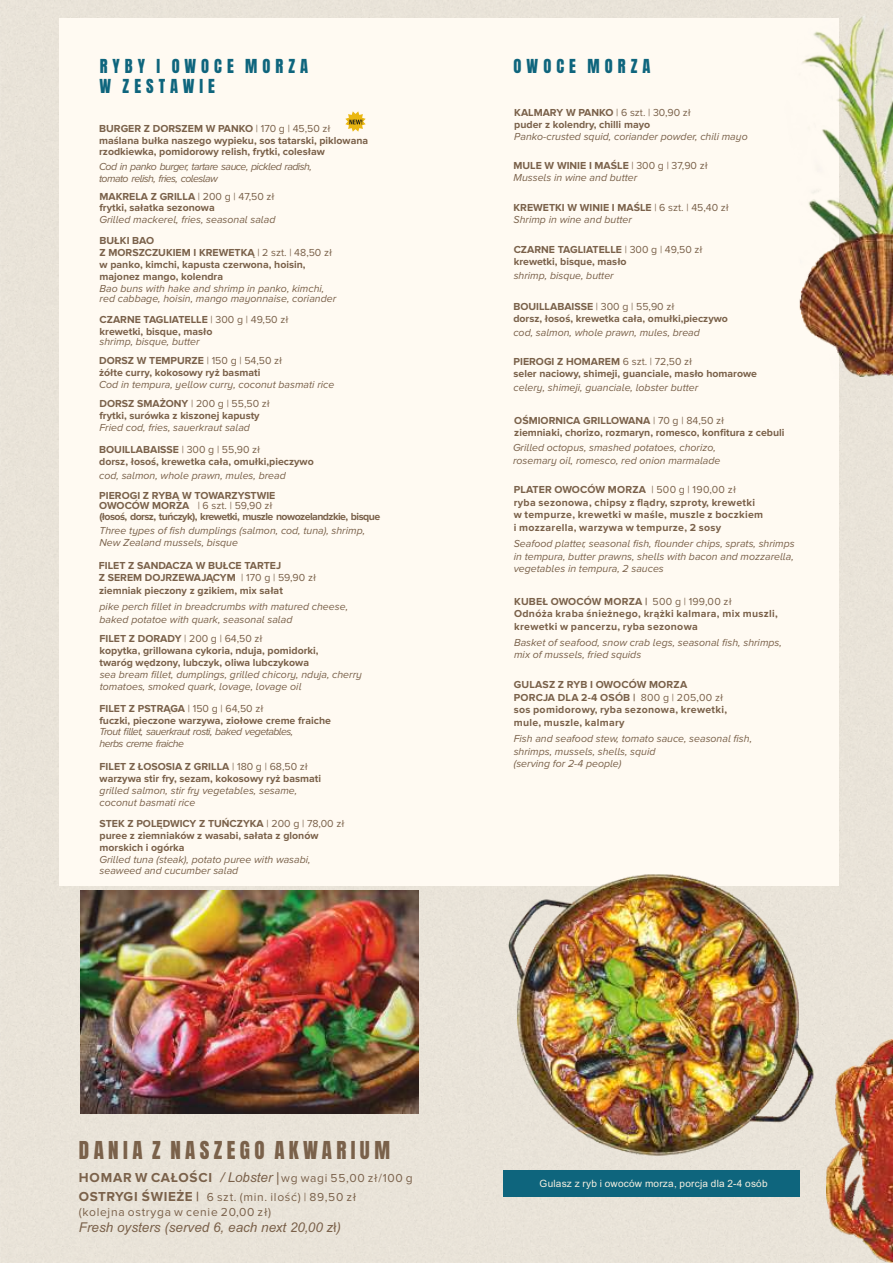
<style>
.page{position:relative;width:893px;height:1263px;background:#e9e3d9}
.page>*{position:absolute;margin:0;border:0;box-sizing:border-box;transform-origin:0 0}
.t1{font:21px "Anton";letter-spacing:.21em;color:#7a614a}
.t2{font:16.35px/19.8px "Anton";letter-spacing:.305em;color:#0e657d}
.t3{font:italic 13.5px "Arial";color:#7a614a}
.t4{font:12px/19.6px "Proxima Nova";letter-spacing:.06em;color:#7a614a}
.t5{font:700 10.5px/11.9px "Proxima Nova";color:#7a614a}
.t6{font:italic 10.5px/12.6px "Proxima Nova A";color:#7a614a}
.t7{font:700 10.5px/12.6px "Proxima Nova";letter-spacing:.03em;color:#7a614a}
.t8{font:italic 10.5px/11.9px "Proxima Nova A";letter-spacing:-.05em;color:#7a614a}
.t9{font:700 10.5px "Proxima Nova";letter-spacing:-.05em;color:#7a614a}
.t10{font:10.05px "Arial";letter-spacing:.02em;color:#f5f0e1}
.s1{font-weight:400}
.s2{font-weight:700;font-size:13.5px}
.s3{font-family:"Arial";font-style:italic;font-size:13.5px}
.s4{font-style:normal}
</style>
<div class="page">
<div style="left:59px;top:18px;width:779px;height:867px;background:#fffaf2"></div>
<img style="left:784px;top:0;width:109px;height:378px">
<img style="left:826px;top:1040px;width:67px;height:223px">
<img style="left:81px;top:890px;width:337px;height:223px">
<img style="left:449px;top:818px;width:419px;height:393px">
<svg style="left:345px;top:111px;width:21px;height:21px"></svg>
<h2 class="t2" style="left:100px;top:56px;width:210px">RYBY I OWOCE MORZA<br>W ZESTAWIE</h2>
<p class="t5" style="left:99px;top:123px;width:271px">BURGER Z DORSZEM W PANKO <span class="s1">| 170 g | 45,50 zł </span>maślana bułka naszego wypieku, sos tatarski, piklowana rzodkiewka, pomidorowy relish, frytki, colesław</p>
<p class="t8" style="left:99px;top:161px;width:214px">Cod in panko burger, tartare sauce, pickled radish, tomato relish, fries, coleslaw</p>
<p class="t5" style="left:99px;top:191px;width:177px">MAKRELA Z GRILLA <span class="s1">| 200 g | 47,50 zł </span>frytki, sałatka sezonowa</p>
<p class="t6" style="left:99px;top:214px;width:177px">Grilled mackerel, fries, seasonal salad</p>
<p class="t5" style="left:100px;top:235px;width:234px">BUŁKI BAO<br>Z MORSZCZUKIEM I KREWETKĄ <span class="s1">| 2 szt. | 48,50 zł </span>w panko, kimchi, kapusta czerwona, hoisin, majonez mango, kolendra</p>
<p class="t6" style="left:100px;top:283px;width:238px;line-height:10.8px">Bao buns with hake and shrimp in panko, kimchi, red cabbage, hoisin, mango mayonnaise, coriander</p>
<p class="t5" style="left:100px;top:314px;width:190px">CZARNE TAGLIATELLE <span class="s1">| 300 g | 49,50 zł </span>krewetki, bisque, masło</p>
<p class="t6" style="left:100px;top:336px;width:102px">shrimp, bisque, butter</p>
<p class="t5" style="left:99px;top:355px;width:185px">DORSZ W TEMPURZE <span class="s1">| 150 g | 54,50 zł </span>żółte curry, kokosowy ryż basmati</p>
<p class="t6" style="left:99px;top:378px;width:237px">Cod in tempura, yellow curry, coconut basmati rice</p>
<p class="t5" style="left:99px;top:398px;width:172px">DORSZ SMAŻONY <span class="s1">| 200 g | 55,50 zł </span>frytki, surówka z kiszonej kapusty</p>
<p class="t6" style="left:99px;top:421px;width:152px">Fried cod, fries, sauerkraut salad</p>
<p class="t5" style="left:99px;top:444px;width:216px">BOUILLABAISSE <span class="s1">| 300 g | 55,90 zł<br></span>dorsz, łosoś, krewetka cała, omułki,pieczywo</p>
<p class="t6" style="left:99px;top:470px;width:188px">cod, salmon, whole prawn, mules, bread</p>
<p class="t5" style="left:99px;top:490px;width:178px;line-height:10.4px">PIEROGI Z RYBĄ W TOWARZYSTWIE<br>OWOCÓW MORZA <span class="s1">| 6 szt. | 59,90 zł</span></p>
<p class="t9" style="left:99px;top:512px;width:282px">(łosoś, dorsz, tuńczyk), krewetki, muszle nowozelandzkie, bisque</p>
<p class="t6" style="left:99px;top:525px;width:267px;line-height:11.9px">Three types of fish dumplings (salmon, cod, tuna), shrimp,<br>New Zealand mussels, bisque</p>
<p class="t5" style="left:99px;top:560px;width:219px">FILET Z SANDACZA W BUŁCE TARTEJ<br>Z SEREM DOJRZEWAJĄCYM <span class="s1">| 170 g | 59,90 zł</span></p>
<p class="t5" style="left:99px;top:585px;width:185px">ziemniak pieczony z gzikiem, mix sałat</p>
<p class="t6" style="left:100px;top:601px;width:250px">pike perch fillet in breadcrumbs with matured cheese, baked potatoe with quark, seasonal salad</p>
<p class="t5" style="left:100px;top:633px;width:221px">FILET Z DORADY <span class="s1">| 200 g | 64,50 zł<br></span>kopytka, grillowana cykoria, nduja, pomidorki, twaróg wędzony, lubczyk, oliwa lubczykowa</p>
<p class="t6" style="left:100px;top:669px;width:264px;line-height:11.9px">sea bream fillet, dumplings, grilled chicory, nduja, cherry tomatoes, smoked quark, lovage, lovage oil</p>
<p class="t5" style="left:99px;top:703px;width:233px">FILET Z PSTRĄGA <span class="s1">| 150 g | 64,50 zł<br></span>fuczki, pieczone warzywa, ziołowe creme fraiche</p>
<p class="t8" style="left:99px;top:726px;width:195px">Trout fillet, sauerkraut rosti, baked vegetables, herbs creme fraiche</p>
<p class="t5" style="left:100px;top:761px;width:223px">FILET Z ŁOSOSIA Z GRILLA <span class="s1">| 180 g | 68,50 zł </span>warzywa stir fry, sezam, kokosowy ryż basmati</p>
<p class="t6" style="left:100px;top:785px;width:199px;line-height:11.9px">grilled salmon, stir fry vegetables, sesame, coconut basmati rice</p>
<p class="t5" style="left:100px;top:818px;width:246px">STEK Z POLĘDWICY Z TUŃCZYKA <span class="s1">| 200 g | 78,00 zł </span>puree z ziemniaków z wasabi, sałata z glonów morskich i ogórka</p>
<p class="t6" style="left:100px;top:854px;width:213px;line-height:11.9px">Grilled tuna (steak), potato puree with wasabi, seaweed and cucumber salad</p>
<h2 class="t2" style="left:514px;top:56px;width:138px">OWOCE MORZA</h2>
<p class="t5" style="left:514px;top:107px;width:178px">KALMARY W PANKO <span class="s1">| 6 szt. | 30,90 zł </span>puder z kolendry, chilli mayo</p>
<p class="t6" style="left:514px;top:130px;width:235px">Panko-crusted squid, coriander powder, chili mayo</p>
<p class="t5" style="left:513px;top:160px;width:196px">MULE W WINIE I MAŚLE <span class="s1">| 300 g | 37,90 zł</span></p>
<p class="t6" style="left:513px;top:172px;width:125px">Mussels in wine and butter</p>
<p class="t5" style="left:514px;top:202px;width:217px">KREWETKI W WINIE I MAŚLE <span class="s1">| 6 szt. | 45,40 zł</span></p>
<p class="t6" style="left:514px;top:213px;width:120px">Shrimp in wine and butter</p>
<p class="t5" style="left:514px;top:244px;width:190px">CZARNE TAGLIATELLE <span class="s1">| 300 g | 49,50 zł </span>krewetki, bisque, masło</p>
<p class="t6" style="left:514px;top:270px;width:102px">shrimp, bisque, butter</p>
<p class="t5" style="left:513px;top:301px;width:216px">BOUILLABAISSE <span class="s1">| 300 g | 55,90 zł<br></span>dorsz, łosoś, krewetka cała, omułki,pieczywo</p>
<p class="t6" style="left:513px;top:326px;width:188px">cod, salmon, whole prawn, mules, bread</p>
<p class="t5" style="left:513px;top:356px;width:245px">PIEROGI Z HOMAREM <span class="s1">6 szt. | 72,50 zł<br></span>seler naciowy, shimeji, guanciale, masło homarowe</p>
<p class="t6" style="left:513px;top:381px;width:186px">celery, shimeji, guanciale, lobster butter</p>
<p class="t5" style="left:514px;top:415px;width:272px">OŚMIORNICA GRILLOWANA <span class="s1">| 70 g | 84,50 zł<br></span>ziemniaki, chorizo, rozmaryn, romesco, konfitura z cebuli</p>
<p class="t6" style="left:513px;top:441px;width:209px">Grilled octopus, smashed potatoes, chorizo, rosemary oil, romesco, red onion marmalade</p>
<p class="t7" style="left:514px;top:483px;width:251px">PLATER OWOCÓW MORZA <span class="s1">| 500 g | 190,00 zł<br></span>ryba sezonowa, chipsy z flądry, szproty, krewetki w tempurze, krewetki w maśle, muszle z boczkiem i mozzarella, warzywa w tempurze, 2 sosy</p>
<p class="t6" style="left:514px;top:537px;width:282px;text-align:justify">Seafood platter, seasonal fish, flounder chips, sprats, shrimps in tempura, butter prawns, shells with bacon and mozzarella, vegetables in tempura, 2 sauces</p>
<p class="t7" style="left:514px;top:595px;width:265px">KUBEŁ OWOCÓW MORZA | <span class="s1">500 g | 199,00 zł<br></span>Odnóża kraba śnieżnego, krążki kalmara, mix muszli, krewetki w pancerzu, ryba sezonowa</p>
<p class="t6" style="left:514px;top:636px;width:269px">Basket of seafood, snow crab legs, seasonal fish, shrimps, mix of mussels, fried squids</p>
<p class="t7" style="left:514px;top:679px;width:215px">GULASZ Z RYB I OWOCÓW MORZA<br>PORCJA DLA 2-4 OSÓB | <span class="s1">800 g | 205,00 zł </span>sos pomidorowy, ryba sezonowa, krewetki, mule, muszle, kalmary</p>
<p class="t6" style="left:514px;top:732px;width:240px">Fish and seafood stew, tomato sauce, seasonal fish, shrimps, mussels, shells, squid<br>(serving for 2-4 people)</p>
<h1 class="t1" style="left:79px;top:1135px;width:313px">DANIA Z NASZEGO AKWARIUM</h1>
<p class="t4" style="left:79px;top:1168px;width:335px"><span class="s2">HOMAR W CAŁOŚCI</span> <span class="s3">/ Lobster |</span> wg wagi 55,00 zł/100 g<br><span class="s2">OSTRYGI ŚWIEŻE |</span> 6 szt. (min. ilość) | 89,50 zł</p>
<p class="t4" style="left:79px;top:1202px;width:194px">(kolejna ostryga w cenie 20,00 zł)</p>
<p class="t3" style="left:79px;top:1222px;width:264px">Fresh oysters (served 6, each next 20,00 z<span class="s4">ł</span>)</p>
<p class="t10" style="left:540px;top:1179px;width:230px">Gulasz z ryb i owoców morza, porcja dla 2-4 osób</p>
</div>
